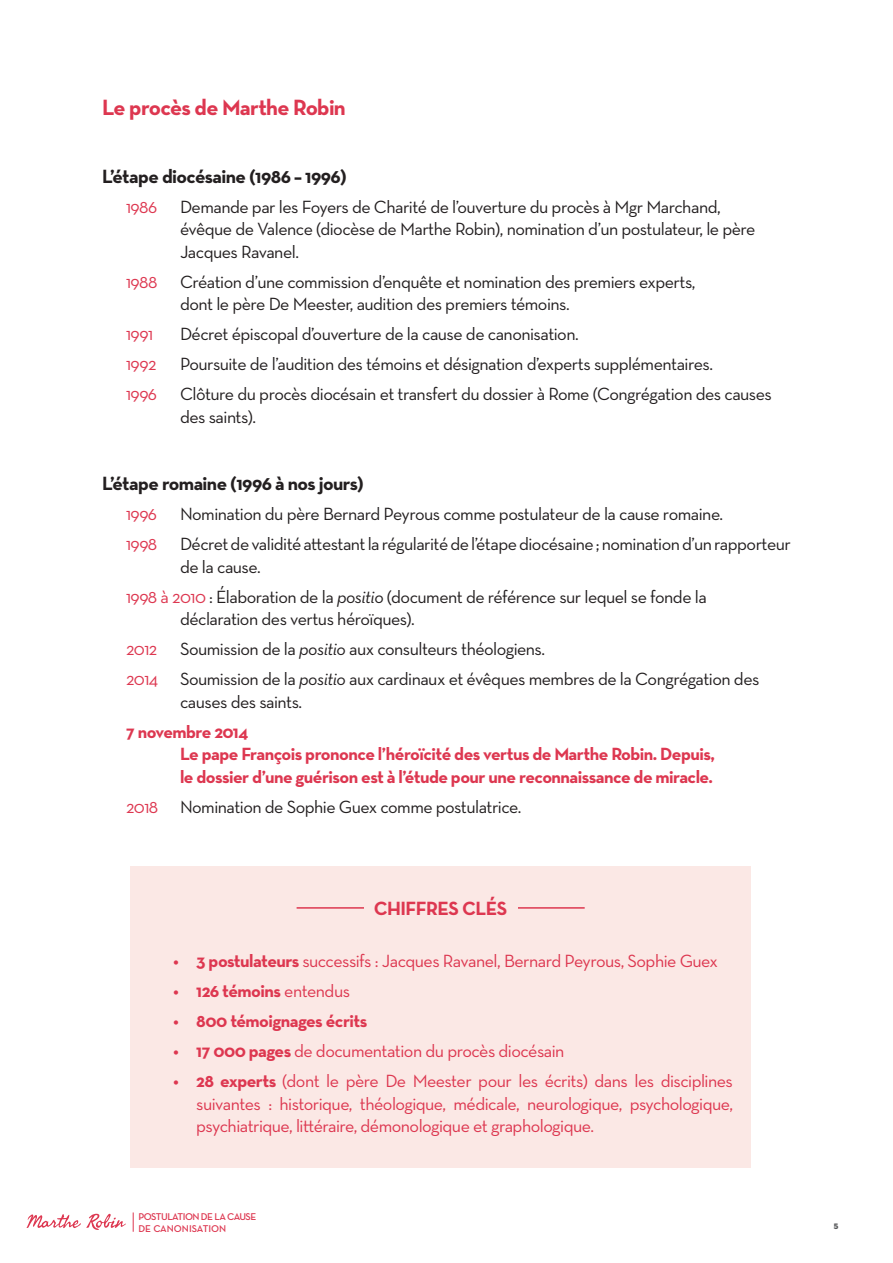
<style>
.page{position:relative;width:893px;height:1263px;background:#fff}
.page>*{position:absolute;margin:0;border:0;box-sizing:border-box;transform-origin:0 0}
.t1{font:700 22.5px "Neutraface Text";letter-spacing:-.03em;color:#dd3750}
.t2{font:700 19.5px "Neutraface Text";letter-spacing:-.03em;color:#231f20}
.t3{font:700 19.5px "Neutraface Text";letter-spacing:-.03em;color:#dd3750}
.t4{font:18px/22.5px "Neutraface Text";letter-spacing:-.03em;color:#231f20}
.t5{font:18px/22.5px "Neutraface Text";letter-spacing:-.03em;color:#dd3750;text-align:justify}
.t6{font:700 18px "Neutraface Text";letter-spacing:-.03em;color:#dd3750}
.t7{font:10.5px "Neutra Text TF Bold SC";color:#57585a}
.t8{font:600 10.05px/12px "Neutraface Text";letter-spacing:-.05em;color:#dd3750}
.s1{color:#dd3750}
.s2{font-style:italic}
.s3{font-size:39px}
.s4{font-weight:700}
.s5{font-weight:400;font-size:39px}
.s6{font-weight:400}
</style>
<div class="page">
<svg style="left:27px;top:1214px;width:99px;height:16px"></svg>
<svg style="left:133px;top:1212px;width:1px;height:20px"></svg>
<div style="left:130px;top:866px;width:621px;height:301px;background:#fbe8e5"></div>
<hr style="left:297px;top:907px;width:288px;height:2px;background:#dd3750">
<div style="left:364px;top:894px;width:153px;height:28px;background:#fbe8e5"></div>
<p class="t1" style="left:102px;top:93px;width:245px">Le procès de Marthe Robin</p>
<p class="t2" style="left:102px;top:164px;width:246px">L’étape diocésaine (1986 – 1996)</p>
<p class="t5" style="left:126px;top:195px;width:33px">1986</p>
<p class="t4" style="left:180px;top:195px;width:577px">Demande par les Foyers de Charité de l’ouverture du procès à Mgr Marchand, évêque de Valence (diocèse de Marthe Robin), nomination d’un postulateur, le père<br>Jacques Ravanel.</p>
<p class="t5" style="left:126px;top:270px;width:33px">1988</p>
<p class="t4" style="left:180px;top:270px;width:517px">Création d’une commission d’enquête et nomination des premiers experts,</p>
<p class="t4" style="left:180px;top:293px;width:391px">dont le père De Meester, audition des premiers témoins.</p>
<p class="t5" style="left:126px;top:323px;width:29px">1991</p>
<p class="t4" style="left:180px;top:323px;width:400px">Décret épiscopal d’ouverture de la cause de canonisation.</p>
<p class="t5" style="left:126px;top:353px;width:32px">1992</p>
<p class="t4" style="left:180px;top:353px;width:534px">Poursuite de l’audition des témoins et désignation d’experts supplémentaires.</p>
<p class="t5" style="left:126px;top:383px;width:32px">1996</p>
<p class="t4" style="left:180px;top:383px;width:593px">Clôture du procès diocésain et transfert du dossier à Rome (Congrégation des causes des saints).</p>
<p class="t2" style="left:102px;top:471px;width:263px">L’étape romaine (1996 à nos jours)</p>
<p class="t5" style="left:126px;top:503px;width:32px">1996</p>
<p class="t4" style="left:180px;top:503px;width:545px">Nomination du père Bernard Peyrous comme postulateur de la cause romaine.</p>
<p class="t5" style="left:126px;top:533px;width:33px">1998</p>
<p class="t4" style="left:180px;top:533px;width:612px">Décret de validité attestant la régularité de l’étape diocésaine ; nomination d’un rapporteur</p>
<p class="t4" style="left:180px;top:555px;width:82px">de la cause.</p>
<p class="t4" style="left:180px;top:585px;width:528px;text-indent:-54px"><span class="s1">1998 à 2010</span> : Élaboration de la <span class="s2">positio</span> (document de référence sur lequel se fonde la déclaration des vertus héroïques).</p>
<p class="t5" style="left:126px;top:638px;width:33px">2012</p>
<p class="t4" style="left:180px;top:638px;width:367px">Soumission de la <span class="s2">positio</span> aux consulteurs théologiens.</p>
<p class="t4" style="left:180px;top:668px;width:581px;text-indent:-54px"><span class="s1">2014</span> Soumission de la <span class="s2">positio</span> aux cardinaux et évêques membres de la Congrégation des causes des saints.</p>
<p class="t6" style="left:126px;top:720px;width:124px">7 novembre 2014</p>
<p class="t6" style="left:180px;top:743px;width:536px">Le pape François prononce l’héroïcité des vertus de Marthe Robin. Depuis,</p>
<p class="t6" style="left:180px;top:765px;width:534px">le dossier d’une guérison est à l’étude pour une reconnaissance de miracle.</p>
<p class="t4" style="left:126px;top:795px;width:397px"><span class="s1">2018</span> Nomination de Sophie Guex comme postulatrice.</p>
<p class="t3" style="left:374px;top:895px;width:135px">CHIFFRES CLÉS</p>
<p class="t5" style="left:172px;top:949px;width:547px"><span class="s3">·</span> <span class="s4">3 postulateurs</span> successifs : Jacques Ravanel, Bernard Peyrous, Sophie Guex</p>
<p class="t6" style="left:172px;top:979px;width:179px"><span class="s5">·</span> 126 témoins <span class="s6">entendus</span></p>
<p class="t6" style="left:172px;top:1009px;width:197px"><span class="s5">·</span> 800 témoignages écrits</p>
<p class="t5" style="left:172px;top:1039px;width:394px"><span class="s3">·</span> <span class="s4">17 000 pages</span> de documentation du procès diocésain</p>
<p class="t5" style="left:196px;top:1069px;width:538px;text-indent:-24px"><span class="s3">·</span> <span class="s4">28 experts</span> (dont le père De Meester pour les écrits) dans les disciplines suivantes : historique, théologique, médicale, neurologique, psychologique, psychiatrique, littéraire, démonologique et graphologique.</p>
<p class="t8" style="left:138px;top:1210px;width:119px">POSTULATION DE LA CAUSE<br>DE CANONISATION</p>
<p class="t7" style="left:833px;top:1219px;width:7px">5</p>
</div>
